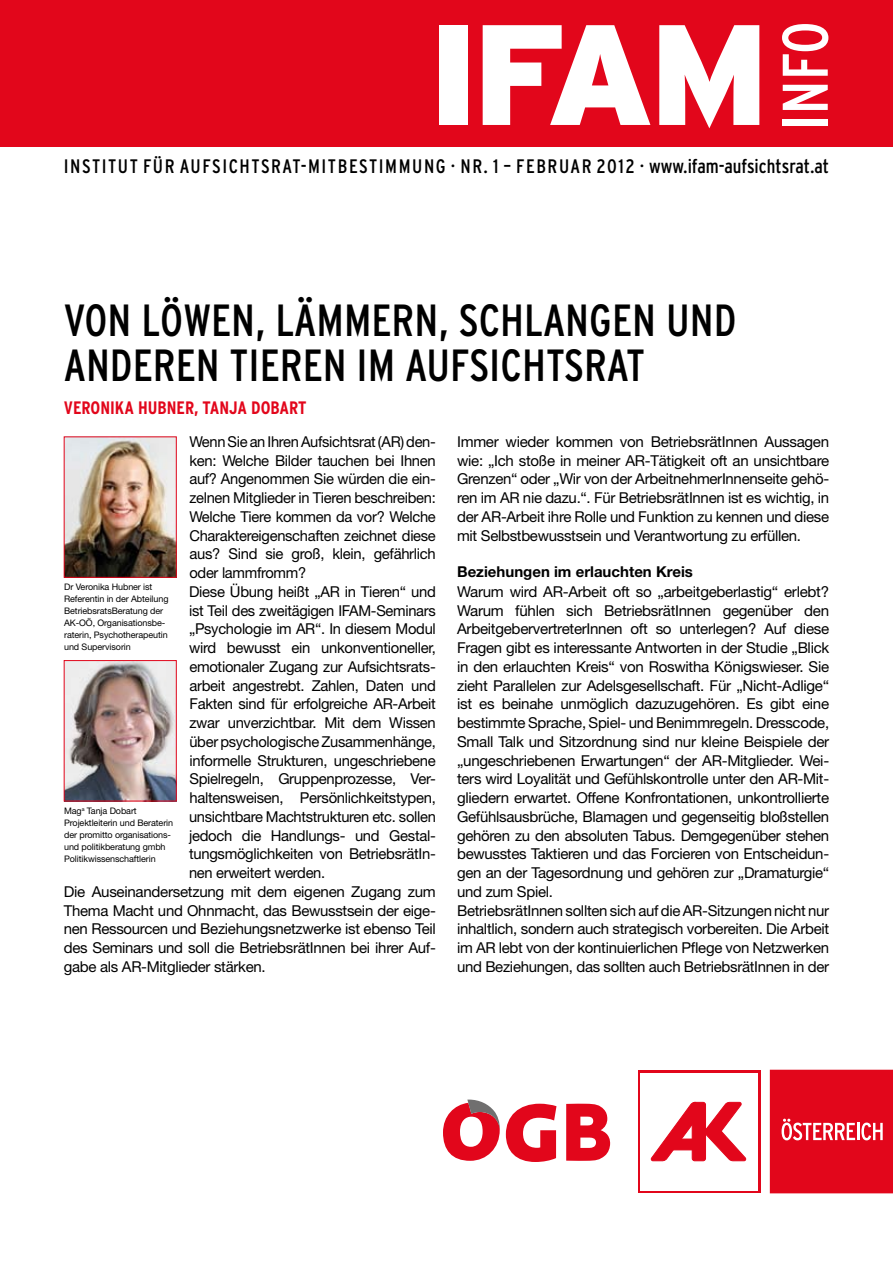
<style>
.page{position:relative;width:893px;height:1263px;background:#fff}
.page>*{position:absolute;margin:0;border:0;box-sizing:border-box;transform-origin:0 0}
.t1{font:900 142.5px "Interstate";color:#fff}
.t2{font:condensed 64.35px "Interstate";color:#fff}
.t3{font:condensed 45px "Interstate";color:#000}
.t4{font:condensed 19.5px "Interstate";letter-spacing:.08em;color:#000}
.t5{font:700 condensed 18px "Interstate";color:#e2061b}
.t6{font:15px/18.8px "Helvetica Neue LT Pro";letter-spacing:-.02em;color:#000;text-align:justify}
.t7{font:700 15px "Helvetica Neue LT Pro";color:#000}
.t8{font:9px/12px "Helvetica Neue LT Pro";letter-spacing:-.01em;color:#000}
</style>
<div class="page">
<div style="left:0;top:0;width:893px;height:147px;background:#e2061b"></div>
<img style="left:66px;top:438px;width:109px;height:138px">
<div style="left:64px;top:436px;width:113px;height:142px;border:1px solid #e2061b"></div>
<img style="left:66px;top:662px;width:109px;height:137px">
<div style="left:64px;top:660px;width:113px;height:141px;border:1px solid #e2061b"></div>
<div style="left:770px;top:1070px;width:123px;height:123px;background:#e2061b"></div>
<svg style="left:638px;top:1070px;width:122px;height:123px"></svg>
<div style="left:640px;top:1073px;width:118px;height:117px;background:#fff"></div>
<svg style="left:650px;top:1101px;width:97px;height:61px"></svg>
<svg style="left:782px;top:1119px;width:101px;height:21px"></svg>
<svg style="left:566px;top:1104px;width:44px;height:57px"></svg>
<svg style="left:506px;top:1104px;width:50px;height:58px"></svg>
<svg style="left:443px;top:1099px;width:57px;height:62px"></svg>
<h1 class="t1" style="left:428px;top:-7px;width:343px">Ifam</h1>
<h2 class="t2" style="left:769px;top:130px;width:111px;rotate:-90deg">INFO</h2>
<h3 class="t4" style="left:64px;top:155px;width:767px">INSTI TUT FÜR AUFSI CHTSRAT-MI TBESTIMM UNG · NR. 1 – FEBRUAR 2012 · WWW.IFAM-AUFSICHTSRAT.AT</h3>
<h3 class="t3" style="left:64px;top:295px;width:417px">VON LÖWEN, LÄMMERN, SCHL</h3>
<h3 class="t3" style="left:543px;top:295px;width:45px">ANGEN</h3>
<h3 class="t3" style="left:666px;top:295px;width:72px">UN D</h3>
<h3 class="t3" style="left:64px;top:340px;width:91px">ANDEREN</h3>
<h3 class="t3" style="left:230px;top:340px;width:52px">TIEREN</h3>
<h3 class="t3" style="left:357px;top:340px;width:166px">IM AUFSICHTSR</h3>
<h3 class="t3" style="left:607px;top:340px;width:37px">AT</h3>
<p class="t5" style="left:64px;top:398px;width:19px">VERONI</p>
<p class="t5" style="left:115px;top:398px;width:175px">KA HU BNER, TANJA DOBART</p>
<p class="t6" style="left:189px;top:432px;width:248px">Wenn Sie an Ihren Aufsichtsrat (AR) den-</p>
<p class="t6" style="left:189px;top:450px;width:248px">ken: Welche Bilder tauchen bei Ihnen</p>
<p class="t6" style="left:189px;top:469px;width:248px">auf? Angenommen Sie würden die ein-</p>
<p class="t6" style="left:189px;top:488px;width:248px">zelnen Mitglieder in Tieren beschreiben:</p>
<p class="t6" style="left:189px;top:507px;width:248px">Welche Tiere kommen da vor? Welche</p>
<p class="t6" style="left:189px;top:525px;width:248px">Charaktereigenschaften zeichnet diese</p>
<p class="t6" style="left:189px;top:544px;width:248px">aus? Sind sie groß, klein, gefährlich</p>
<p class="t6" style="left:189px;top:563px;width:118px">oder lammfromm?</p>
<p class="t6" style="left:189px;top:582px;width:248px">Diese Übung heißt „AR in Tieren“ und</p>
<p class="t6" style="left:189px;top:600px;width:248px">ist Teil des zweitägigen IFAM-Seminars</p>
<p class="t6" style="left:189px;top:619px;width:248px">„Psychologie im AR“. In diesem Modul</p>
<p class="t6" style="left:189px;top:638px;width:248px">wird bewusst ein unkonventioneller,</p>
<p class="t6" style="left:189px;top:657px;width:248px">emotionaler Zugang zur Aufsichtsrats-</p>
<p class="t6" style="left:189px;top:675px;width:248px">arbeit angestrebt. Zahlen, Daten und</p>
<p class="t6" style="left:189px;top:694px;width:248px">Fakten sind für erfolgreiche AR-Arbeit</p>
<p class="t6" style="left:189px;top:713px;width:248px">zwar unverzichtbar. Mit dem Wissen</p>
<p class="t6" style="left:189px;top:732px;width:248px">über psychologische Zusammenhänge,</p>
<p class="t6" style="left:189px;top:750px;width:248px">informelle Strukturen, ungeschriebene</p>
<p class="t6" style="left:189px;top:769px;width:248px">Spielregeln, Gruppenprozesse, Ver-</p>
<p class="t6" style="left:189px;top:788px;width:248px">haltensweisen, Persönlichkeitstypen,</p>
<p class="t6" style="left:189px;top:807px;width:248px">unsichtbare Machtstrukturen etc. sollen</p>
<p class="t6" style="left:189px;top:825px;width:248px">jedoch die Handlungs- und Gestal-</p>
<p class="t6" style="left:189px;top:844px;width:248px">tungsmöglichkeiten von BetriebsrätIn-</p>
<p class="t6" style="left:189px;top:863px;width:138px">nen erweitert werden.</p>
<p class="t6" style="left:64px;top:882px;width:374px">Die Auseinandersetzung mit dem eigenen Zugang zum</p>
<p class="t6" style="left:64px;top:900px;width:374px">Thema Macht und Ohnmacht, das Bewusstsein der eige-</p>
<p class="t6" style="left:64px;top:919px;width:374px">nen Ressourcen und Beziehungsnetzwerke ist ebenso Teil</p>
<p class="t6" style="left:64px;top:938px;width:374px">des Seminars und soll die BetriebsrätInnen bei ihrer Auf-</p>
<p class="t6" style="left:64px;top:957px;width:203px">gabe als AR-Mitglieder stärken.</p>
<p class="t8" style="left:64px;top:580px;width:106px">Dr Veronika Hubner ist<br>Referentin in der Abteilung<br>BetriebsratsBeratung der<br>AK-OÖ, Organisationsbe&shy;raterin, Psychotherapeutin und Supervisorin</p>
<p class="t8" style="left:64px;top:804px;width:110px">Mag<sup>a</sup> Tanja Dobart<br>Projektleiterin und Beraterin der promitto organisations&shy;und politikberatung gmbh<br>Politikwissenschaftlerin</p>
<p class="t6" style="left:457px;top:432px;width:374px">Immer wieder kommen von BetriebsrätInnen Aussagen wie: „Ich stoße in meiner AR-Tätigkeit oft an unsichtbare Grenzen“ oder „Wir von der ArbeitnehmerInnenseite gehö&shy;ren im AR nie dazu.“. Für BetriebsrätInnen ist es wichtig, in der AR-Arbeit ihre Rolle und Funktion zu kennen und diese mit Selbstbewusstsein und Verantwortung zu erfüllen.</p>
<p class="t7" style="left:457px;top:562px;width:237px">Beziehungen im erlauchten Kreis</p>
<p class="t6" style="left:457px;top:582px;width:374px;text-align:left">Warum wird AR-Arbeit oft so „arbeitgeberlastig“ erlebt?<br>Warum fühlen sich BetriebsrätInnen gegenüber den ArbeitgebervertreterInnen oft so unterlegen? Auf diese Fragen gibt es interessante Antworten in der Studie „Blick in den erlauchten Kreis“ von Roswitha Königswieser. Sie zieht Parallelen zur Adelsgesellschaft. Für „Nicht-Adlige“ ist es beinahe unmöglich dazuzugehören. Es gibt eine bestimmte Sprache, Spiel- und Benimmregeln. Dresscode, Small Talk und Sitzordnung sind nur kleine Beispiele der „ungeschriebenen Erwartungen“ der AR-Mitglieder. Wei&shy;ters wird Loyalität und Gefühlskontrolle unter den AR-Mit&shy;gliedern erwartet. Offene Konfrontationen, unkontrollierte Gefühlsausbrüche, Blamagen und gegenseitig bloßstellen gehören zu den absoluten Tabus. Demgegenüber stehen bewusstes Taktieren und das Forcieren von Entscheidun&shy;gen an der Tagesordnung und gehören zur „Dramaturgie“ und zum Spiel.<br>BetriebsrätInnen sollten sich auf die AR-Sitzungen nicht nur inhaltlich, sondern auch strategisch vorbereiten. Die Arbeit im AR lebt von der kontinuierlichen Pflege von Netzwerken und Beziehungen, das sollten auch BetriebsrätInnen in der</p>
</div>
